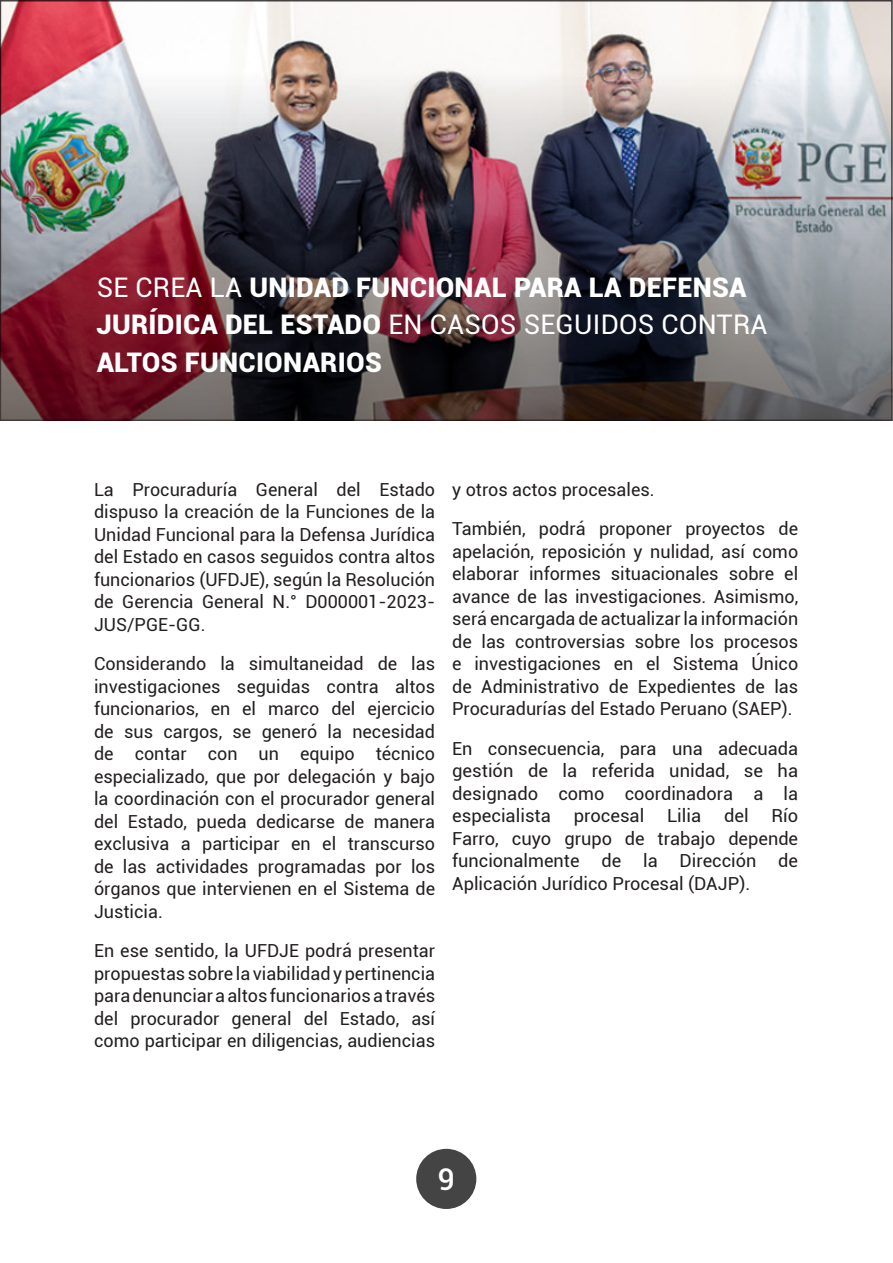
<style>
.page{position:relative;width:893px;height:1263px;background:#fff}
.page>*{position:absolute;margin:0;border:0;box-sizing:border-box;transform-origin:0 0}
.t1{font:500 30px "Roboto";color:#fff}
.Título_2_0{font:900 27px/37.5px "Roboto";letter-spacing:.01em;color:#fff}
.Párrafo{font:18px/22.5px "Roboto";color:#231f20;text-align:justify}
.s1{font-weight:400}
</style>
<div class="page">
<div style="left:416px;top:1149px;width:60px;height:60px;background:#444;border-radius:50%"></div>
<img style="left:3px;top:3px;width:887px;height:415px">
<div style="left:0;top:0;width:893px;height:421px;border:2px solid #231f20"></div>
<p class="Título_2_0" style="left:97px;top:267px;width:672px"><span class="s1">SE CREA LA</span> UNIDAD FUNCIONAL PARA LA DEFENSA<br>JURÍDICA DEL ESTADO <span class="s1">EN CASOS SEGUIDOS CONTRA<br></span>ALTOS FUNCIONARIOS</p>
<p class="Párrafo" style="left:94px;top:477px;width:343px">La Procuraduría General del Estado dispuso la creación de la Funciones de la Unidad Funcional para la Defensa Jurídica del Estado en casos seguidos contra altos funcionarios (UFDJE), según la Resolución de Gerencia General N.° D000001-2023- JUS/PGE-GG.</p>
<p class="Párrafo" style="left:94px;top:652px;width:343px">Considerando la simultaneidad de las investigaciones seguidas contra altos funcionarios, en el marco del ejercicio de sus cargos, se generó la necesidad de contar con un equipo técnico especializado, que por delegación y bajo la coordinación con el procurador general del Estado, pueda dedicarse de manera exclusiva a participar en el transcurso de las actividades programadas por los órganos que intervienen en el Sistema de Justicia.</p>
<p class="Párrafo" style="left:94px;top:939px;width:343px">En ese sentido, la UFDJE podrá presentar propuestas sobre la viabilidad y pertinencia para denunciar a altos funcionarios a través del procurador general del Estado, así como participar en diligencias, audiencias</p>
<p class="Párrafo" style="left:452px;top:477px;width:204px">y otros actos procesales.</p>
<p class="Párrafo" style="left:452px;top:517px;width:348px">También, podrá proponer proyectos de apelación, reposición y nulidad, así como elaborar informes situacionales sobre el avance de las investigaciones. Asimismo, será encargada de actualizar la información de las controversias sobre los procesos e investigaciones en el Sistema Único de Administrativo de Expedientes de las Procuradurías del Estado Peruano (SAEP).</p>
<p class="Párrafo" style="left:452px;top:736px;width:347px">En consecuencia, para una adecuada gestión de la referida unidad, se ha designado como coordinadora a la especialista</p>
<p class="Párrafo" style="left:574px;top:804px;width:72px">procesal</p>
<p class="Párrafo" style="left:667px;top:804px;width:36px">Lilia</p>
<p class="Párrafo" style="left:724px;top:804px;width:26px">del</p>
<p class="Párrafo" style="left:452px;top:804px;width:347px;text-indent:319px">Río Farro, cuyo grupo de trabajo depende funcionalmente de la Dirección de Aplicación Jurídico Procesal (DAJP).</p>
<h1 class="t1" style="left:438px;top:1158px;width:19px">9</h1>
</div>
